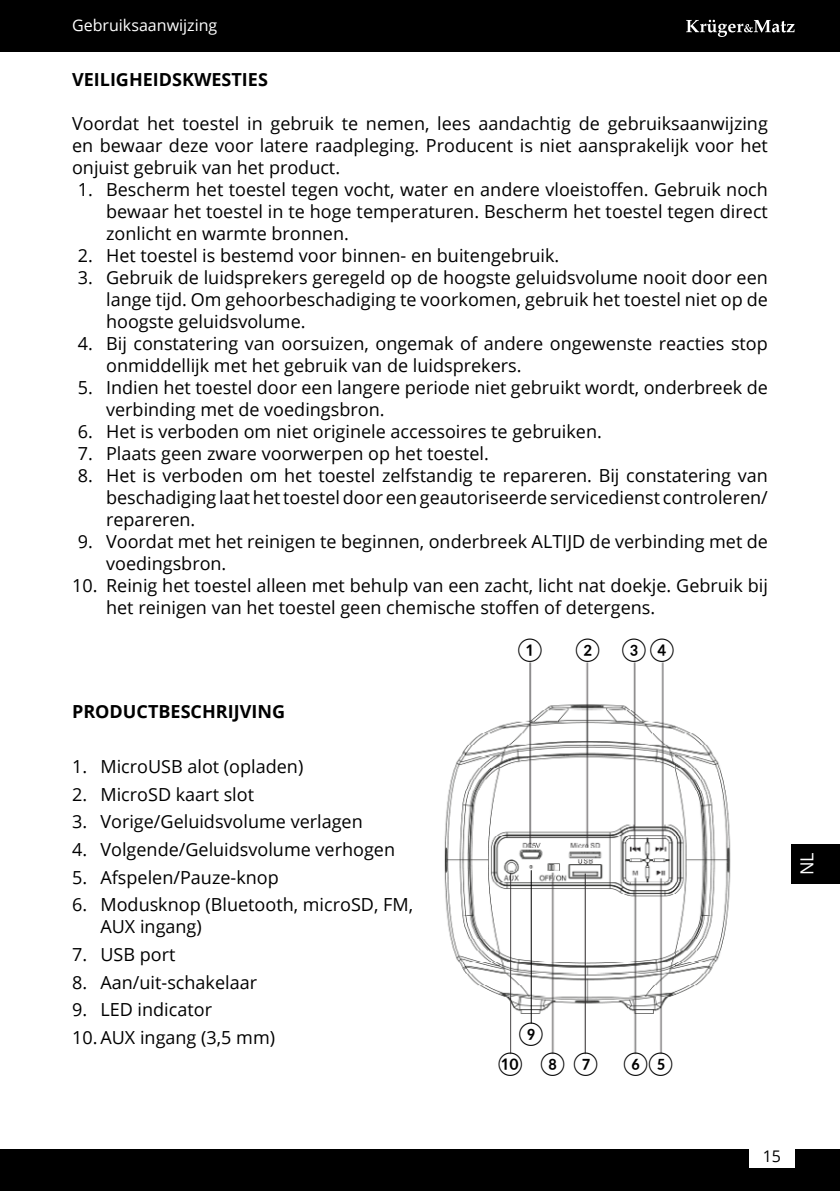
<style>
.page{position:relative;width:840px;height:1191px;background:#fff}
.page>*{position:absolute;margin:0;border:0;box-sizing:border-box;transform-origin:0 0}
.t1{font:24px "Carlito";color:#000}
.t2{font:18px/22px "Open Sans";color:#000}
.t3{font:700 18px "Open Sans";color:#000}
.t4{font:18px "Open Sans";color:#fff}
.t5{font:16px "Open Sans";color:#fff}
.t6{font:16px "Open Sans";color:#000}
</style>
<div class="page">
<div style="left:0;top:1149px;width:839px;height:42px;background:#000"></div>
<div style="left:0;top:0;width:839px;height:51px;background:#000"></div>
<svg style="left:686px;top:20px;width:108px;height:17px"></svg>
<div style="left:748px;top:1144px;width:46px;height:24px;background:#fff"></div>
<div style="left:790px;top:843px;width:49px;height:40px;background:#000"></div>
<img style="left:444px;top:662px;width:287px;height:393px">
<hr style="left:530px;top:870px;width:1px;height:153px;background:#000">
<p class="t5" style="left:72px;top:14px;width:147px">Gebruiksaanwijzing</p>
<p class="t3" style="left:72px;top:67px;width:196px">VEILIGHEIDSKWESTIES</p>
<p class="t2" style="left:72px;top:112px;width:697px;text-align:justify">Voordat het toestel in gebruik te nemen, lees aandachtig de gebruiksaanwijzing en bewaar deze voor latere raadpleging. Producent is niet aansprakelijk voor het onjuist gebruik van het product.</p>
<p class="t2" style="left:106px;top:178px;width:663px;text-align:justify;text-indent:-28px">1. Bescherm het toestel tegen vocht, water en andere vloeistoffen. Gebruik noch bewaar het toestel in te hoge temperaturen. Bescherm het toestel tegen direct zonlicht en warmte bronnen.</p>
<p class="t2" style="left:78px;top:244px;width:483px">2. Het toestel is bestemd voor binnen- en buitengebruik.</p>
<p class="t2" style="left:106px;top:266px;width:663px;text-align:justify;text-indent:-28px">3. Gebruik de luidsprekers geregeld op de hoogste geluidsvolume nooit door een lange tijd. Om gehoorbeschadiging te voorkomen, gebruik het toestel niet op de hoogste geluidsvolume.</p>
<p class="t2" style="left:106px;top:332px;width:663px;text-indent:-28px">4. Bij constatering van oorsuizen, ongemak of andere ongewenste reacties stop onmiddellijk met het gebruik van de luidsprekers.</p>
<p class="t2" style="left:106px;top:376px;width:663px;text-indent:-28px">5. Indien het toestel door een langere periode niet gebruikt wordt, onderbreek de verbinding met de voedingsbron.</p>
<p class="t2" style="left:78px;top:420px;width:525px">6. Het is verboden om niet originele accessoires te gebruiken.</p>
<p class="t2" style="left:78px;top:442px;width:412px">7. Plaats geen zware voorwerpen op het toestel.</p>
<p class="t2" style="left:106px;top:464px;width:663px;text-align:justify;text-indent:-28px">8. Het is verboden om het toestel zelfstandig te repareren. Bij constatering van beschadiging laat het toestel door een geautoriseerde servicedienst controleren/ repareren.</p>
<p class="t2" style="left:106px;top:530px;width:663px;text-indent:-28px">9. Voordat met het reinigen te beginnen, onderbreek ALTIJD de verbinding met de voedingsbron.</p>
<p class="t2" style="left:106px;top:574px;width:663px;text-indent:-34px">10. Reinig het toestel alleen met behulp van een zacht, licht nat doekje. Gebruik bij het reinigen van het toestel geen chemische stoffen of detergens.</p>
<p class="t3" style="left:72px;top:698px;width:25px">PRODUCTBE</p>
<p class="t3" style="left:181px;top:698px;width:22px">SCHRI</p>
<p class="t3" style="left:233px;top:698px;width:29px">JVING</p>
<p class="t2" style="left:72px;top:755px;width:233px">1. MicroUSB alot (opladen)</p>
<p class="t2" style="left:72px;top:782px;width:183px">2. MicroSD kaart slot</p>
<p class="t2" style="left:72px;top:810px;width:292px">3. Vorige/Geluidsvolume verlagen</p>
<p class="t2" style="left:72px;top:838px;width:324px">4. Volgende/Geluidsvolume verhogen</p>
<p class="t2" style="left:72px;top:865px;width:208px">5. Afspelen/Pauze-knop</p>
<p class="t2" style="left:100px;top:893px;width:314px;text-indent:-28px">6. Modusknop (Bluetooth, microSD, FM,<br>AUX ingang)</p>
<p class="t2" style="left:72px;top:943px;width:105px">7. USB port</p>
<p class="t2" style="left:72px;top:970px;width:186px">8. Aan/uit-schakelaar</p>
<p class="t2" style="left:72px;top:998px;width:141px">9. LED indicator</p>
<p class="t2" style="left:72px;top:1026px;width:204px">10. AUX ingang (3,5 mm)</p>
<h1 class="t1" style="left:514px;top:634px;width:33px">①</h1>
<h1 class="t1" style="left:571px;top:634px;width:108px">② ③④</h1>
<h1 class="t1" style="left:515px;top:1018px;width:33px">⑨</h1>
<h1 class="t1" style="left:494px;top:1047px;width:183px">⑩ ⑧ ⑦ ⑥⑤</h1>
<p class="t4" style="left:794px;top:875px;width:24px;rotate:-90deg">NL</p>
<p class="t6" style="left:762px;top:1145px;width:20px">15</p>
</div>
